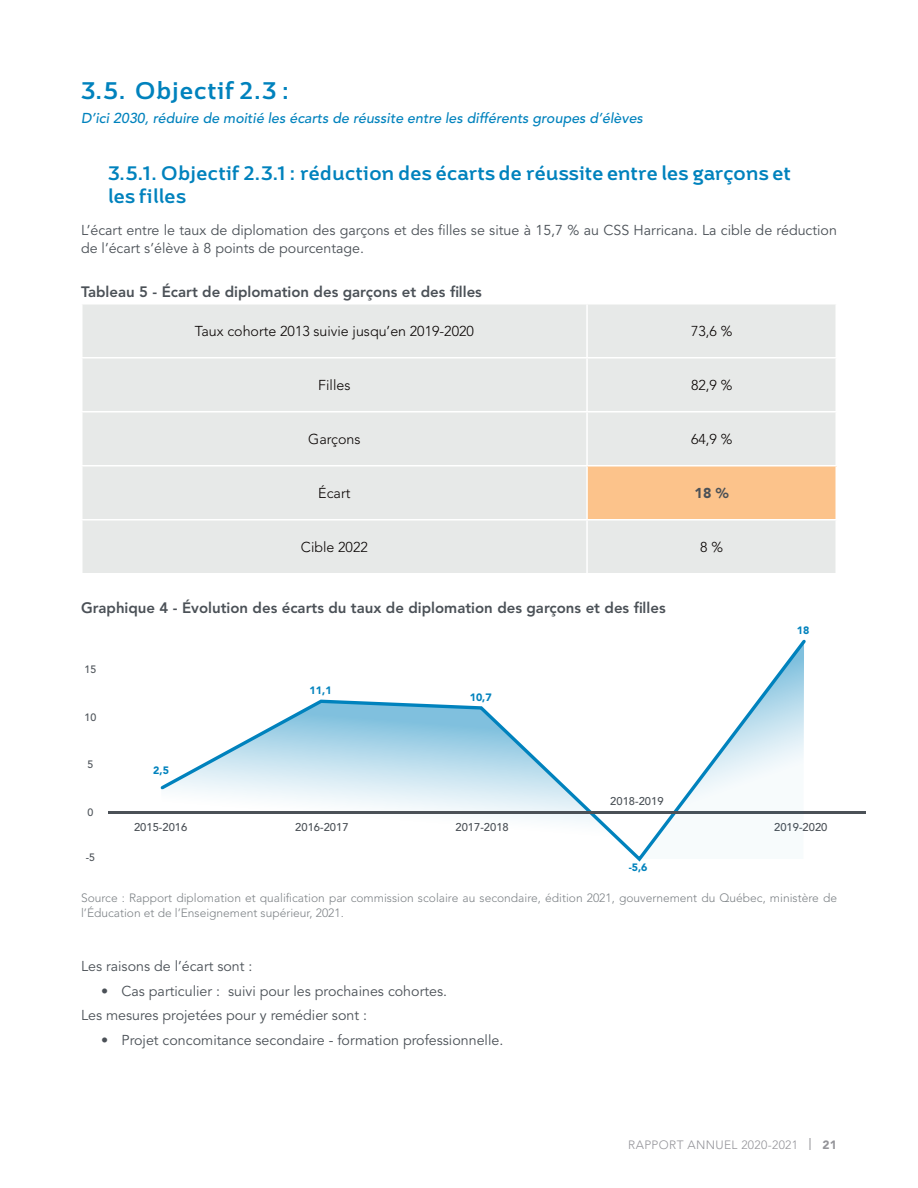
<style>
.page{position:relative;width:918px;height:1188px;background:#fff}
.page>*{position:absolute;margin:0;border:0;box-sizing:border-box;transform-origin:0 0}
.t1{font:700 24px "Brisko Sans";letter-spacing:.02em;color:#0082bd}
.t2{font:700 19.5px/23.4px "Brisko Sans";letter-spacing:.005em;color:#0082bd}
.t3{font:800 15px "Avenir LT Std";color:#4b5157}
.t4{font:14.25px/24.8px "Avenir LT Std";color:#4b5157}
.t5{font:300 14.25px "Avenir LT Std";color:#080302}
.t6{font:italic 500 14.25px "Avenir LT Std";color:#0082bd}
.t7{font:900 14.25px "Avenir LT Std";color:#4b5157}
.t8{font:300 12px/15px "Avenir LT Std";color:#7e8387}
.t9{font:300 12px "Avenir LT Std";letter-spacing:.03em;color:#949499}
.t10{font:500 11.25px "Avenir LT Std";color:#4b5157}
.t11{font:900 10.65px "Avenir LT Std";color:#0082bd}
.t12{font:500 10.65px "Avenir LT Std";color:#4b5157}
.s1{font-weight:500}
.s2{font-weight:900}
</style>
<div class="page">
<div style="left:82px;top:304px;width:754px;height:269px;background:#e7e9e8"></div>
<div style="left:587px;top:466px;width:249px;height:54px;background:#fcc38b"></div>
<hr style="left:586px;top:304px;width:2px;height:53px;background:#fff">
<hr style="left:81px;top:357px;width:506px;height:1px;background:#fff">
<hr style="left:587px;top:357px;width:250px;height:1px;background:#fff">
<hr style="left:586px;top:358px;width:2px;height:53px;background:#fff">
<hr style="left:81px;top:411px;width:506px;height:1px;background:#fff">
<hr style="left:587px;top:411px;width:250px;height:1px;background:#fff">
<hr style="left:586px;top:412px;width:2px;height:53px;background:#fff">
<hr style="left:81px;top:465px;width:506px;height:1px;background:#fff">
<hr style="left:81px;top:519px;width:506px;height:1px;background:#fff">
<hr style="left:586px;top:520px;width:2px;height:53px;background:#fff">
<hr style="left:587px;top:465px;width:250px;height:1px;background:#fff">
<hr style="left:586px;top:466px;width:2px;height:53px;background:#fff">
<hr style="left:587px;top:519px;width:250px;height:1px;background:#fff">
<svg style="left:158px;top:639px;width:651px;height:223px"></svg>
<hr style="left:108px;top:812px;width:758px;height:2px;background:#4b5157">
<svg style="left:639px;top:641px;width:165px;height:218px"></svg>
<h1 class="t1" style="left:81px;top:75px;width:210px">3.5. Objectif 2.3 :</h1>
<p class="t6" style="left:81px;top:110px;width:563px">D’ici 2030, réduire de moitié les écarts de réussite entre les différents groupes d’élèves</p>
<h2 class="t2" style="left:108px;top:161px;width:684px">3.5.1. Objectif 2.3.1 : réduction des écarts de réussite entre les garçons et les filles</h2>
<p class="t4" style="left:81px;top:221px;width:758px;line-height:18px">L’écart entre le taux de diplomation des garçons et des filles se situe à 15,7 % au CSS Harricana. La cible de réduction de l’écart s’élève à 8 points de pourcentage.</p>
<p class="t3" style="left:81px;top:283px;width:402px">Tableau 5 - Écart de diplomation des garçons et des filles</p>
<p class="t5" style="left:195px;top:323px;width:281px">Taux cohorte 2013 suivie jusqu’en 2019-2020</p>
<p class="t5" style="left:691px;top:323px;width:43px">73,6 %</p>
<p class="t5" style="left:318px;top:377px;width:34px">Filles</p>
<p class="t5" style="left:691px;top:377px;width:43px">82,9 %</p>
<p class="t5" style="left:308px;top:431px;width:54px">Garçons</p>
<p class="t5" style="left:691px;top:431px;width:43px">64,9 %</p>
<p class="t5" style="left:318px;top:485px;width:34px">Écart</p>
<p class="t7" style="left:695px;top:485px;width:36px">18 %</p>
<p class="t5" style="left:301px;top:539px;width:68px">Cible 2022</p>
<p class="t5" style="left:700px;top:539px;width:24px">8 %</p>
<p class="t3" style="left:81px;top:599px;width:586px">Graphique 4 - Évolution des écarts du taux de diplomation des garçons et des filles</p>
<p class="t12" style="left:85px;top:663px;width:13px">15</p>
<p class="t12" style="left:85px;top:711px;width:13px">10</p>
<p class="t12" style="left:88px;top:758px;width:7px">5</p>
<p class="t12" style="left:88px;top:806px;width:7px">0</p>
<p class="t12" style="left:86px;top:851px;width:11px">-5</p>
<p class="t11" style="left:153px;top:763px;width:17px">2,5</p>
<p class="t11" style="left:310px;top:684px;width:24px">11,1</p>
<p class="t11" style="left:470px;top:691px;width:24px">10,7</p>
<p class="t10" style="left:134px;top:821px;width:55px">2015-2016</p>
<p class="t10" style="left:295px;top:821px;width:55px">2016-2017</p>
<p class="t10" style="left:455px;top:821px;width:55px">2017-2018</p>
<p class="t10" style="left:610px;top:795px;width:55px">2018-2019</p>
<p class="t11" style="left:629px;top:861px;width:20px">-5,6</p>
<p class="t11" style="left:797px;top:624px;width:14px">18</p>
<p class="t10" style="left:774px;top:821px;width:55px">2019-2020</p>
<p class="t8" style="left:81px;top:890px;width:758px">Source : Rapport diplomation et qualification par commission scolaire au secondaire, édition 2021, gouvernement du Québec, ministère de l’Éducation et de l’Enseignement supérieur, 2021.</p>
<p class="t4" style="left:81px;top:954px;width:173px">Les raisons de l’écart sont :</p>
<p class="t4" style="left:81px;top:979px;width:368px;text-indent:20px"><span class="s1">•</span> Cas particulier : suivi pour les prochaines cohortes.<br>Les mesures projetées pour y remédier sont :</p>
<p class="t4" style="left:101px;top:1028px;width:404px"><span class="s1">•</span> Projet concomitance secondaire - formation professionnelle.</p>
<p class="t9" style="left:628px;top:1138px;width:210px">RAPPORT ANNUEL 2020-2021 <span class="s1">|</span> <span class="s2">21</span></p>
</div>
